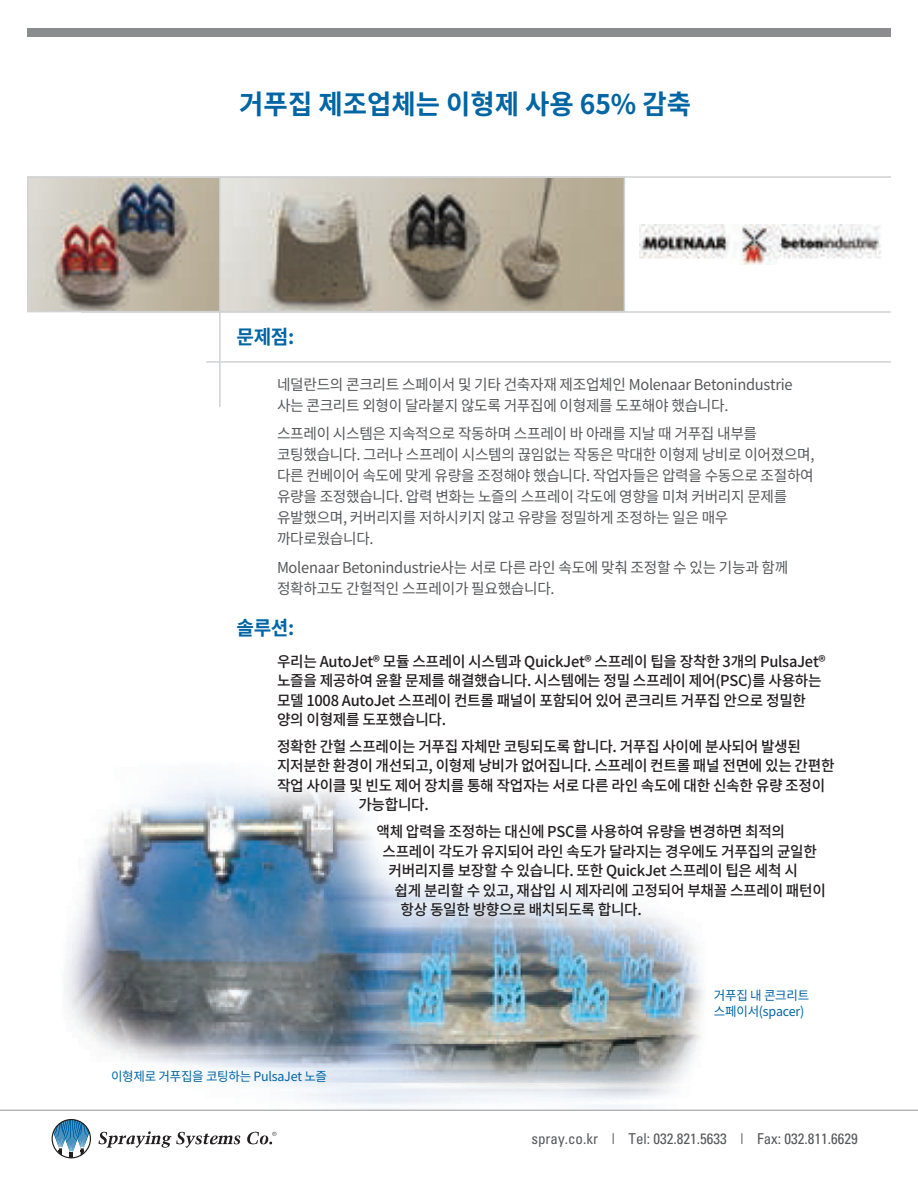
<style>
.page{position:relative;width:918px;height:1188px;background:#fff}
.page>*{position:absolute;margin:0;border:0;box-sizing:border-box;transform-origin:0 0}
.t1{font:700 27px "Noto Sans CJ Kkr";color:#0065a4}
.t2{font:700 19.5px "Noto Sans CJ Kkr";letter-spacing:-.02em;color:#0065a4}
.t3{font:500 15px/19.5px "Noto Sans CJ Kkr";letter-spacing:-.02em;color:#231f20}
.t4{font:15px/21px "Noto Sans CJ Kkr";letter-spacing:-.02em;color:#57585a}
.t5{font:condensed 15px "Univers";color:#57585a}
.t6{font:12.75px/15.3px "Noto Sans CJ Kkr";letter-spacing:-.02em;color:#0065a4}
</style>
<div class="page">
<img style="left:64px;top:779px;width:639px;height:330px">
<img style="left:221px;top:180px;width:401px;height:129px">
<img style="left:30px;top:180px;width:189px;height:129px">
<hr style="left:27px;top:176px;width:864px;height:2px;background:#d1d2d4">
<hr style="left:81px;top:311px;width:810px;height:2px;background:#d1d2d4">
<hr style="left:219px;top:177px;width:2px;height:230px;background:#d1d2d4">
<hr style="left:206px;top:361px;width:685px;height:2px;background:#d1d2d4">
<div style="left:27px;top:28px;width:864px;height:8px;background:#8a8c8f"></div>
<div style="left:27px;top:177px;width:598px;height:135px;border:2px solid #d1d2d4"></div>
<img style="left:640px;top:224px;width:241px;height:41px">
<svg style="left:52px;top:1119px;width:39px;height:39px"></svg>
<svg style="left:98px;top:1131px;width:142px;height:17px"></svg>
<svg style="left:247px;top:1132px;width:29px;height:12px"></svg>
<hr style="left:0;top:1110px;width:918px;height:1px;background:#939598">
<h1 class="t1" style="left:239px;top:89px;width:453px">거푸집 제조업체는 이형제 사용 65% 감축</h1>
<h2 class="t2" style="left:237px;top:326px;width:59px">문제점:</h2>
<p class="t4" style="left:277px;top:374px;width:517px">네덜란드의 콘크리트 스페이서 및 기타 건축자재 제조업체인 Molenaar Betonindustrie 사는 콘크리트 외형이 달라붙지 않도록 거푸집에 이형제를 도포해야 했습니다.</p>
<p class="t4" style="left:277px;top:423px;width:539px">스프레이 시스템은 지속적으로 작동하며 스프레이 바 아래를 지날 때 거푸집 내부를 코팅했습니다. 그러나 스프레이 시스템의 끊임없는 작동은 막대한 이형제 낭비로 이어졌으며, 다른 컨베이어 속도에 맞게 유량을 조정해야 했습니다. 작업자들은 압력을 수동으로 조절하여 유량을 조정했습니다. 압력 변화는 노즐의 스프레이 각도에 영향을 미쳐 커버리지 문제를 유발했으며, 커버리지를 저하시키지 않고 유량을 정밀하게 조정하는 일은 매우 까다로웠습니다.</p>
<p class="t4" style="left:277px;top:557px;width:513px">Molenaar Betonindustrie사는 서로 다른 라인 속도에 맞춰 조정할 수 있는 기능과 함께 정확하고도 간헐적인 스프레이가 필요했습니다.</p>
<h2 class="t2" style="left:237px;top:617px;width:59px">솔루션:</h2>
<p class="t3" style="left:277px;top:652px;width:550px">우리는 AutoJet® 모듈 스프레이 시스템과 QuickJet® 스프레이 팁을 장착한 3개의 PulsaJet® 노즐을 제공하여 윤활 문제를 해결했습니다. 시스템에는 정밀 스프레이 제어(PSC)를 사용하는 모델 1008 AutoJet 스프레이 컨트롤 패널이 포함되어 있어 콘크리트 거푸집 안으로 정밀한 양의 이형제를 도포했습니다.</p>
<p class="t3" style="left:277px;top:737px;width:526px">정확한 간헐 스프레이는 거푸집 자체만 코팅되도록 합니다. 거푸집 사이에 분사되어 발생된</p>
<p class="t3" style="left:277px;top:756px;width:559px">지저분한 환경이 개선되고, 이형제 낭비가 없어집니다. 스프레이 컨트롤 패널 전면에 있는 간편한</p>
<p class="t3" style="left:277px;top:776px;width:550px">작업 사이클 및 빈도 제어 장치를 통해 작업자는 서로 다른 라인 속도에 대한 신속한 유량 조정이</p>
<p class="t3" style="left:358px;top:795px;width:72px">가능합니다.</p>
<p class="t3" style="left:376px;top:822px;width:410px">액체 압력을 조정하는 대신에 PSC를 사용하여 유량을 변경하면 최적의</p>
<p class="t3" style="left:382px;top:842px;width:436px">스프레이 각도가 유지되어 라인 속도가 달라지는 경우에도 거푸집의 균일한</p>
<p class="t3" style="left:389px;top:861px;width:411px">커버리지를 보장할 수 있습니다. 또한 QuickJet 스프레이 팁은 세척 시</p>
<p class="t3" style="left:395px;top:881px;width:433px">쉽게 분리할 수 있고, 재삽입 시 제자리에 고정되어 부채꼴 스프레이 패턴이</p>
<p class="t3" style="left:401px;top:900px;width:243px">항상 동일한 방향으로 배치되도록 합니다.</p>
<p class="t6" style="left:111px;top:1068px;width:218px">이형제로 거푸집을 코팅하는 PulsaJet 노즐</p>
<p class="t6" style="left:714px;top:988px;width:97px">거푸집 내 콘크리트 스페이서(spacer)</p>
<p class="t5" style="left:531px;top:1129px;width:328px">spray.co.kr | Tel: 032.821.5633 | Fax: 032.811.6629</p>
</div>
